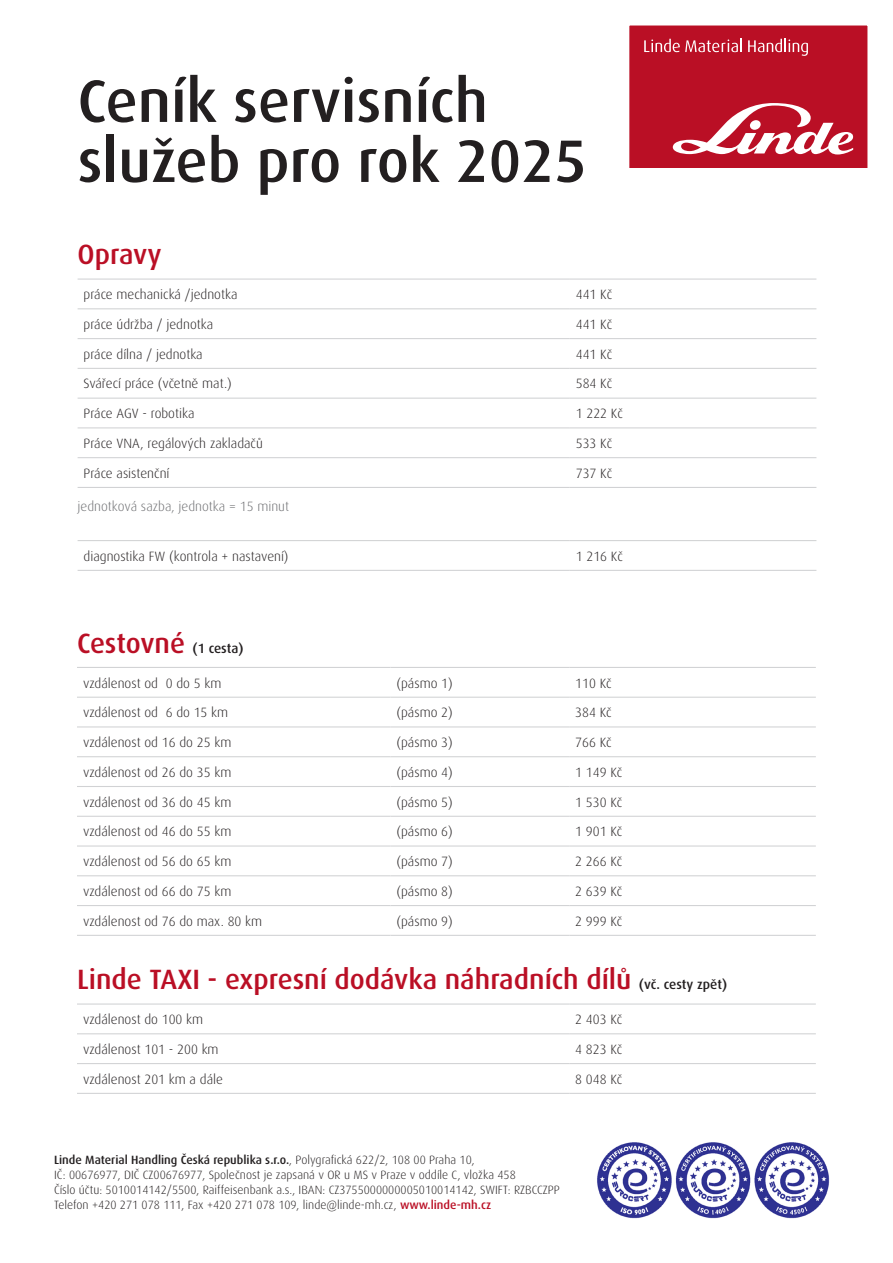
<style>
.page{position:relative;width:893px;height:1263px;background:#fff}
.page>*{position:absolute;margin:0;border:0;box-sizing:border-box;transform-origin:0 0}
.t1{font:500 60px/60px "Dax Pro";color:#231f20}
.t2{font:500 27.9px "Dax Pro";color:#ba0f25}
.t3{font:300 13.5px "Dax Pro";color:#231f20}
.t4{font:300 13.5px "Dax Pro";color:#6c6d70}
.t5{font:300 12px/15px "Dax Pro";color:#231f20}
.s1{font-size:13.5px;color:#231f20}
.s2{font-weight:500}
.s3{font-weight:500;color:#ba0f25}
</style>
<div class="page">
<img style="left:597px;top:1142px;width:233px;height:77px">
<hr style="left:78px;top:279px;width:492px;height:1px;background:#d1d2d4">
<hr style="left:570px;top:279px;width:246px;height:1px;background:#d1d2d4">
<hr style="left:78px;top:308px;width:492px;height:1px;background:#d1d2d4">
<hr style="left:570px;top:308px;width:246px;height:1px;background:#d1d2d4">
<hr style="left:78px;top:338px;width:492px;height:1px;background:#d1d2d4">
<hr style="left:570px;top:338px;width:246px;height:1px;background:#d1d2d4">
<hr style="left:78px;top:368px;width:492px;height:1px;background:#d1d2d4">
<hr style="left:570px;top:368px;width:246px;height:1px;background:#d1d2d4">
<hr style="left:78px;top:398px;width:492px;height:1px;background:#d1d2d4">
<hr style="left:570px;top:398px;width:246px;height:1px;background:#d1d2d4">
<hr style="left:78px;top:427px;width:492px;height:1px;background:#d1d2d4">
<hr style="left:570px;top:427px;width:246px;height:1px;background:#d1d2d4">
<hr style="left:78px;top:457px;width:492px;height:1px;background:#d1d2d4">
<hr style="left:570px;top:457px;width:246px;height:1px;background:#d1d2d4">
<hr style="left:78px;top:487px;width:492px;height:1px;background:#d1d2d4">
<hr style="left:570px;top:487px;width:246px;height:1px;background:#d1d2d4">
<svg style="left:629px;top:25px;width:239px;height:143px;background:#c12a3d"></svg>
<hr style="left:77px;top:667px;width:313px;height:1px;background:#d1d2d4">
<hr style="left:390px;top:667px;width:179px;height:1px;background:#d1d2d4">
<hr style="left:569px;top:667px;width:247px;height:1px;background:#d1d2d4">
<hr style="left:77px;top:697px;width:313px;height:1px;background:#d1d2d4">
<hr style="left:390px;top:697px;width:179px;height:1px;background:#d1d2d4">
<hr style="left:569px;top:697px;width:247px;height:1px;background:#d1d2d4">
<hr style="left:77px;top:726px;width:313px;height:1px;background:#d1d2d4">
<hr style="left:390px;top:726px;width:179px;height:1px;background:#d1d2d4">
<hr style="left:569px;top:726px;width:247px;height:1px;background:#d1d2d4">
<hr style="left:77px;top:756px;width:313px;height:1px;background:#d1d2d4">
<hr style="left:390px;top:756px;width:179px;height:1px;background:#d1d2d4">
<hr style="left:569px;top:756px;width:247px;height:1px;background:#d1d2d4">
<hr style="left:77px;top:786px;width:313px;height:1px;background:#d1d2d4">
<hr style="left:390px;top:786px;width:179px;height:1px;background:#d1d2d4">
<hr style="left:569px;top:786px;width:247px;height:1px;background:#d1d2d4">
<hr style="left:77px;top:816px;width:313px;height:1px;background:#d1d2d4">
<hr style="left:390px;top:816px;width:179px;height:1px;background:#d1d2d4">
<hr style="left:569px;top:816px;width:247px;height:1px;background:#d1d2d4">
<hr style="left:77px;top:845px;width:313px;height:1px;background:#d1d2d4">
<hr style="left:390px;top:845px;width:179px;height:1px;background:#d1d2d4">
<hr style="left:569px;top:845px;width:247px;height:1px;background:#d1d2d4">
<hr style="left:77px;top:875px;width:313px;height:1px;background:#d1d2d4">
<hr style="left:390px;top:875px;width:179px;height:1px;background:#d1d2d4">
<hr style="left:569px;top:875px;width:247px;height:1px;background:#d1d2d4">
<hr style="left:77px;top:905px;width:313px;height:1px;background:#d1d2d4">
<hr style="left:390px;top:905px;width:179px;height:1px;background:#d1d2d4">
<hr style="left:569px;top:905px;width:247px;height:1px;background:#d1d2d4">
<hr style="left:77px;top:935px;width:313px;height:1px;background:#d1d2d4">
<hr style="left:390px;top:935px;width:179px;height:1px;background:#d1d2d4">
<hr style="left:569px;top:935px;width:247px;height:1px;background:#d1d2d4">
<hr style="left:77px;top:1003px;width:492px;height:1px;background:#d1d2d4">
<hr style="left:569px;top:1003px;width:247px;height:1px;background:#d1d2d4">
<hr style="left:77px;top:1033px;width:492px;height:1px;background:#d1d2d4">
<hr style="left:569px;top:1033px;width:247px;height:1px;background:#d1d2d4">
<hr style="left:77px;top:1063px;width:492px;height:1px;background:#d1d2d4">
<hr style="left:569px;top:1063px;width:247px;height:1px;background:#d1d2d4">
<hr style="left:77px;top:1093px;width:492px;height:1px;background:#d1d2d4">
<hr style="left:569px;top:1093px;width:247px;height:1px;background:#d1d2d4">
<hr style="left:78px;top:540px;width:492px;height:1px;background:#d1d2d4">
<hr style="left:570px;top:540px;width:246px;height:1px;background:#d1d2d4">
<hr style="left:78px;top:570px;width:492px;height:1px;background:#d1d2d4">
<hr style="left:570px;top:570px;width:246px;height:1px;background:#d1d2d4">
<p class="t1" style="left:78px;top:69px;width:511px">Ceník servisních služeb pro rok 2025</p>
<p class="t2" style="left:78px;top:237px;width:85px">Opravy</p>
<p class="t3" style="left:84px;top:286px;width:155px">práce mechanická /jednotka</p>
<p class="t3" style="left:576px;top:286px;width:38px">441 Kč</p>
<p class="t3" style="left:84px;top:316px;width:131px">práce údržba / jednotka</p>
<p class="t3" style="left:576px;top:316px;width:38px">441 Kč</p>
<p class="t3" style="left:84px;top:346px;width:121px">práce dílna / jednotka</p>
<p class="t3" style="left:576px;top:346px;width:38px">441 Kč</p>
<p class="t3" style="left:84px;top:375px;width:150px">Svářecí práce (včetně mat.)</p>
<p class="t3" style="left:576px;top:375px;width:38px">584 Kč</p>
<p class="t3" style="left:84px;top:405px;width:112px">Práce AGV - robotika</p>
<p class="t3" style="left:576px;top:405px;width:49px">1 222 Kč</p>
<p class="t3" style="left:84px;top:435px;width:181px">Práce VNA, regálových zakladačů</p>
<p class="t3" style="left:576px;top:435px;width:38px">533 Kč</p>
<p class="t3" style="left:84px;top:465px;width:87px">Práce asistenční</p>
<p class="t3" style="left:576px;top:465px;width:38px">737 Kč</p>
<p class="t4" style="left:78px;top:498px;width:213px">jednotková sazba, jednotka = 15 minut</p>
<p class="t3" style="left:84px;top:548px;width:206px">diagnostika FW (kontrola + nastavení)</p>
<p class="t3" style="left:576px;top:548px;width:49px">1 216 Kč</p>
<p class="t2" style="left:77px;top:625px;width:168px">Cestovné <span class="s1">(1 cesta)</span></p>
<p class="t3" style="left:83px;top:674px;width:140px">vzdálenost od 0 do 5 km</p>
<p class="t3" style="left:396px;top:674px;width:58px">(pásmo 1)</p>
<p class="t3" style="left:575px;top:674px;width:38px">110 Kč</p>
<p class="t3" style="left:83px;top:704px;width:147px">vzdálenost od 6 do 15 km</p>
<p class="t3" style="left:396px;top:704px;width:58px">(pásmo 2)</p>
<p class="t3" style="left:575px;top:704px;width:38px">384 Kč</p>
<p class="t3" style="left:83px;top:734px;width:150px">vzdálenost od 16 do 25 km</p>
<p class="t3" style="left:396px;top:734px;width:58px">(pásmo 3)</p>
<p class="t3" style="left:575px;top:734px;width:38px">766 Kč</p>
<p class="t3" style="left:83px;top:764px;width:150px">vzdálenost od 26 do 35 km</p>
<p class="t3" style="left:396px;top:764px;width:58px">(pásmo 4)</p>
<p class="t3" style="left:575px;top:764px;width:49px">1 149 Kč</p>
<p class="t3" style="left:83px;top:793px;width:150px">vzdálenost od 36 do 45 km</p>
<p class="t3" style="left:396px;top:793px;width:58px">(pásmo 5)</p>
<p class="t3" style="left:575px;top:793px;width:49px">1 530 Kč</p>
<p class="t3" style="left:83px;top:823px;width:150px">vzdálenost od 46 do 55 km</p>
<p class="t3" style="left:396px;top:823px;width:58px">(pásmo 6)</p>
<p class="t3" style="left:575px;top:823px;width:49px">1 901 Kč</p>
<p class="t3" style="left:83px;top:853px;width:150px">vzdálenost od 56 do 65 km</p>
<p class="t3" style="left:396px;top:853px;width:58px">(pásmo 7)</p>
<p class="t3" style="left:575px;top:853px;width:49px">2 266 Kč</p>
<p class="t3" style="left:83px;top:883px;width:150px">vzdálenost od 66 do 75 km</p>
<p class="t3" style="left:396px;top:883px;width:58px">(pásmo 8)</p>
<p class="t3" style="left:575px;top:883px;width:49px">2 639 Kč</p>
<p class="t3" style="left:83px;top:912px;width:181px">vzdálenost od 76 do max. 80 km</p>
<p class="t3" style="left:396px;top:912px;width:58px">(pásmo 9)</p>
<p class="t3" style="left:575px;top:912px;width:49px">2 999 Kč</p>
<p class="t2" style="left:77px;top:962px;width:652px">Linde TAXI - expresní dodávka náhradních dílů <span class="s1">(vč. cesty zpět)</span></p>
<p class="t3" style="left:83px;top:1011px;width:122px">vzdálenost do 100 km</p>
<p class="t3" style="left:575px;top:1011px;width:49px">2 403 Kč</p>
<p class="t3" style="left:83px;top:1041px;width:137px">vzdálenost 101 - 200 km</p>
<p class="t3" style="left:575px;top:1041px;width:49px">4 823 Kč</p>
<p class="t3" style="left:83px;top:1070px;width:141px">vzdálenost 201 km a dále</p>
<p class="t3" style="left:575px;top:1070px;width:49px">8 048 Kč</p>
<p class="t5" style="left:54px;top:1152px;width:507px"><span class="s2">Linde Material Handling Česká republika s.r.o.</span>, Polygrafická 622/2, 108 00 Praha 10,<br>IČ: 00676977, DIČ CZ00676977, Společnost je zapsaná v OR u MS v Praze v oddíle C, vložka 458<br>Číslo účtu: 5010014142/5500, Raiffeisenbank a.s., IBAN: CZ3755000000005010014142, SWIFT: RZBCCZPP Telefon +420 271 078 111, Fax +420 271 078 109, linde@linde-mh.cz, <span class="s3">www.linde-mh.cz</span></p>
</div>
